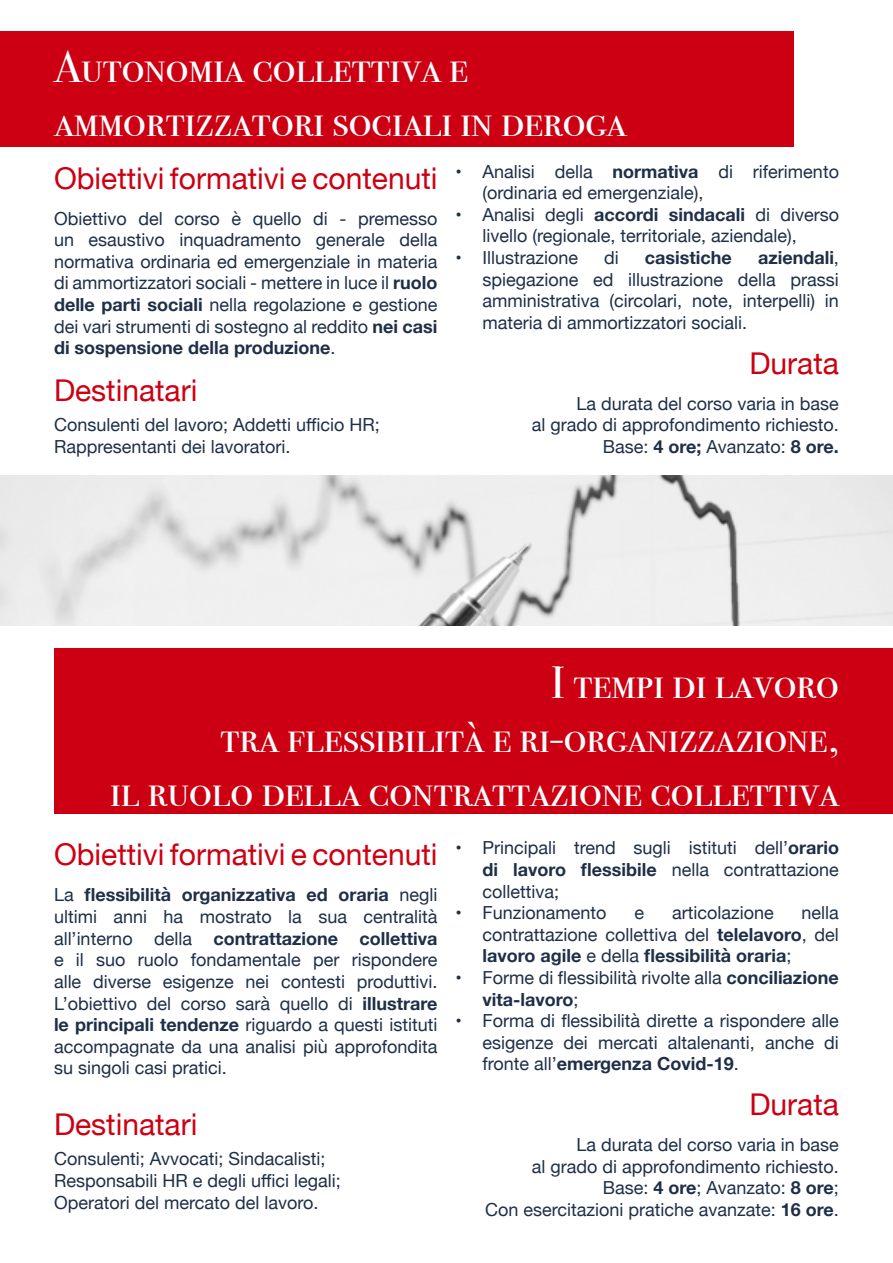
<style>
.page{position:relative;width:893px;height:1263px;background:#fff}
.page>*{position:absolute;margin:0;border:0;box-sizing:border-box;transform-origin:0 0}
.t1{font:45px/54px "Bodoni Svty Two SCITCTT";color:#fff}
.t2{font:30px "Helvetica Neue";color:#cc0012}
.t3{font:18px/21.6px "Helvetica Neue";color:#1e2f48;text-align:justify}
.t4{font:700 18px "Helvetica Neue";color:#1e2f48}
.s1{font-weight:700}
</style>
<div class="page">
<div style="left:0;top:31px;width:793px;height:115px;background:#cc0012"></div>
<div style="left:54px;top:648px;width:839px;height:166px;background:#cc0012"></div>
<img style="left:0;top:476px;width:893px;height:150px">
<h1 class="t1" style="left:54px;top:40px;width:574px">Autonomia collettiva e ammortizzatori sociali in deroga</h1>
<h2 class="t2" style="left:54px;top:156px;width:385px">Obiettivi formativi e contenuti</h2>
<p class="t3" style="left:54px;top:208px;width:385px">Obiettivo del corso è quello di - premesso un esaustivo inquadramento generale della normativa ordinaria ed emergenziale in materia di ammortizzatori sociali - mettere in luce il <span class="s1">ruolo delle parti sociali</span> nella regolazione e gestione dei vari strumenti di sostegno al reddito <span class="s1">nei casi di sospensione della produzione</span>.</p>
<p class="t3" style="left:482px;top:161px;width:358px;text-indent:-27px">• Analisi della <span class="s1">normativa</span> di riferimento (ordinaria ed emergenziale),</p>
<p class="t3" style="left:482px;top:205px;width:358px;text-indent:-27px">• Analisi degli <span class="s1">accordi sindacali</span> di diverso livello (regionale, territoriale, aziendale),</p>
<p class="t3" style="left:455px;top:248px;width:124px">• Illustrazione</p>
<p class="t3" style="left:604px;top:248px;width:16px">di</p>
<p class="t4" style="left:645px;top:243px;width:88px">casistiche</p>
<p class="t3" style="left:482px;top:248px;width:358px;text-indent:276px"><span class="s1">aziendali</span>, spiegazione ed illustrazione della prassi amministrativa (circolari, note, interpelli) in materia di ammortizzatori sociali.</p>
<h2 class="t2" style="left:749px;top:341px;width:91px">Durata</h2>
<p class="t3" style="left:532px;top:393px;width:309px;text-align:right">La durata del corso varia in base<br>al grado di approfondimento richiesto.<br>Base: <span class="s1">4 ore;</span> Avanzato: <span class="s1">8 ore.</span></p>
<h2 class="t2" style="left:54px;top:368px;width:145px">Destinatari</h2>
<p class="t3" style="left:54px;top:415px;width:327px">Consulenti del lavoro; Addetti ufficio HR;<br>Rappresentanti dei lavoratori.</p>
<h1 class="t1" style="left:110px;top:656px;width:730px;text-align:right">I tempi di lavoro<br>tra flessibilità e ri-organizzazione,<br>il ruolo della contrattazione collettiva</h1>
<h2 class="t2" style="left:54px;top:833px;width:385px">Obiettivi formativi e contenuti</h2>
<p class="t3" style="left:54px;top:885px;width:385px">La <span class="s1">flessibilità organizzativa ed oraria</span> negli ultimi anni ha mostrato la sua centralità all’interno della <span class="s1">contrattazione collettiva </span>e il suo ruolo fondamentale per rispondere alle diverse esigenze nei contesti produttivi.<br>L’obiettivo del corso sarà quello di <span class="s1">illustrare le principali tendenze</span> riguardo a questi istituti accompagnate da una analisi più approfondita su singoli casi pratici.</p>
<p class="t3" style="left:482px;top:838px;width:358px;text-indent:-27px">• Principali trend sugli istituti dell’<span class="s1">orario di lavoro flessibile</span> nella contrattazione collettiva;</p>
<p class="t3" style="left:455px;top:903px;width:153px">• Funzionamento</p>
<p class="t3" style="left:634px;top:903px;width:11px">e</p>
<p class="t3" style="left:672px;top:903px;width:103px">articolazione</p>
<p class="t3" style="left:482px;top:903px;width:358px;text-indent:319px">nella contrattazione collettiva del <span class="s1">telelavoro</span>, del <span class="s1">lavoro agile</span> e della <span class="s1">flessibilità oraria</span>;</p>
<p class="t3" style="left:482px;top:968px;width:358px;text-indent:-27px">• Forme di flessibilità rivolte alla <span class="s1">conciliazione vita-lavoro</span>;</p>
<p class="t3" style="left:482px;top:1011px;width:358px;text-indent:-27px">• Forma di flessibilità dirette a rispondere alle esigenze dei mercati altalenanti, anche di fronte all’<span class="s1">emergenza Covid-19</span>.</p>
<h2 class="t2" style="left:749px;top:1083px;width:91px">Durata</h2>
<p class="t3" style="left:485px;top:1135px;width:355px;text-align:right">La durata del corso varia in base<br>al grado di approfondimento richiesto.<br>Base: <span class="s1">4 ore</span>; Avanzato: <span class="s1">8 ore</span>;<br>Con esercitazioni pratiche avanzate: <span class="s1">16 ore</span>.</p>
<h2 class="t2" style="left:54px;top:1102px;width:145px">Destinatari</h2>
<p class="t3" style="left:54px;top:1149px;width:288px;text-align:left">Consulenti; Avvocati; Sindacalisti;<br>Responsabili HR e degli uffici legali;<br>Operatori del mercato del lavoro.</p>
</div>
